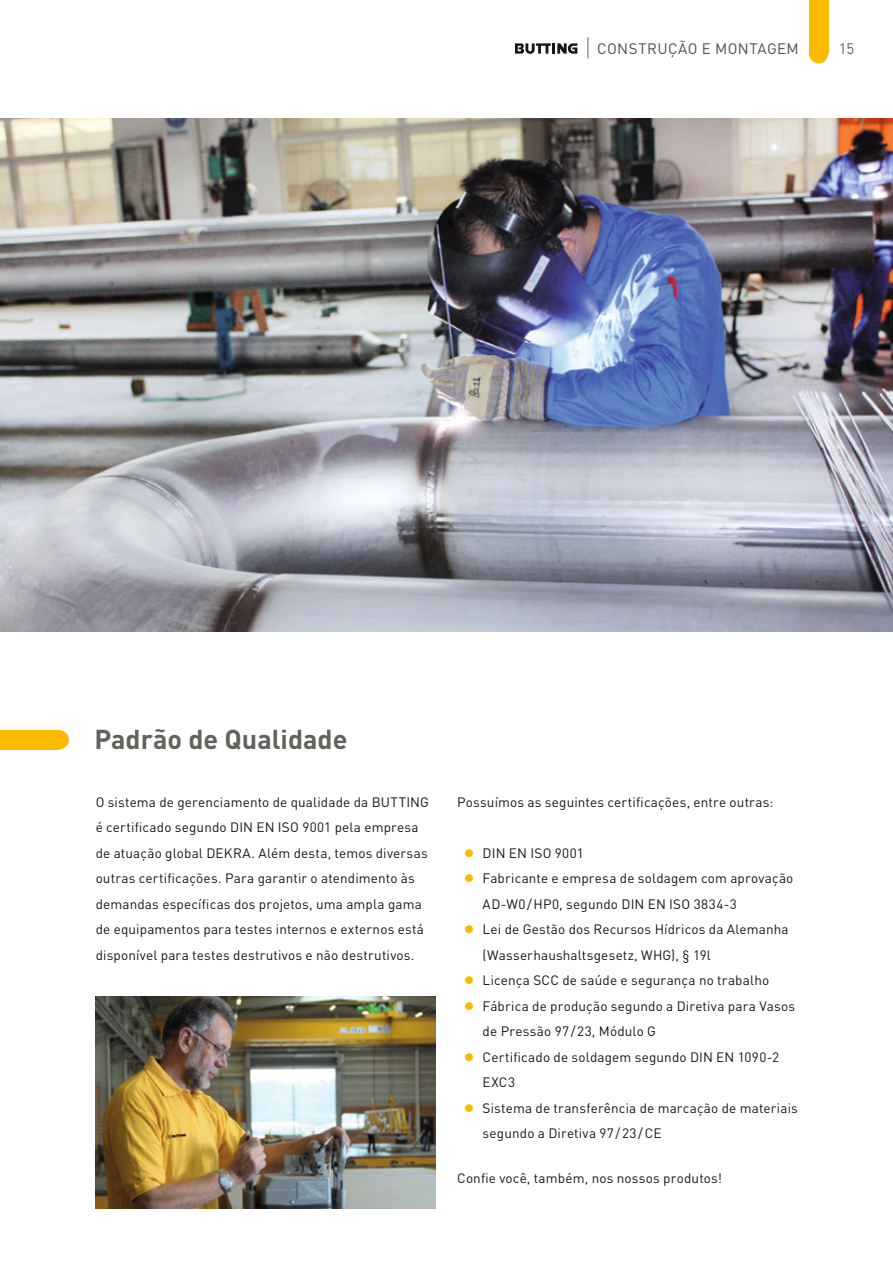
<style>
.page{position:relative;width:893px;height:1263px;background:#fff}
.page>*{position:absolute;margin:0;border:0;box-sizing:border-box;transform-origin:0 0}
.t1{font:700 27px "DIN";color:#60645d}
.t2{font:15px "DIN";letter-spacing:.03em;color:#4e4e4d}
.t3{font:15px "DIN";color:#60645d}
.t4{font:13.5px/25.5px "DIN";letter-spacing:.01em;color:#151616}
.s1{font-family:"Frutiger";font-stretch:condensed;font-size:22.5px;color:#fbba00}
</style>
<div class="page">
<div style="left:809px;top:0;width:19px;height:54px;background:#fbba00"></div>
<div style="left:809px;top:44px;width:19px;height:19px;background:#fbba00;border-radius:50%"></div>
<svg style="left:515px;top:43px;width:62px;height:11px"></svg>
<svg style="left:587px;top:37px;width:1px;height:21px"></svg>
<img style="left:96px;top:997px;width:340px;height:211px">
<div style="left:0;top:730px;width:59px;height:19px;background:#fbba00"></div>
<div style="left:49px;top:730px;width:20px;height:19px;background:#fbba00;border-radius:50%"></div>
<img style="left:0;top:118px;width:893px;height:513px">
<p class="t2" style="left:597px;top:40px;width:203px">CONSTRUÇÃO E MONTAGEM</p>
<p class="t3" style="left:839px;top:40px;width:17px">15</p>
<h1 class="t1" style="left:95px;top:721px;width:255px">Padrão de Qualidade</h1>
<p class="t4" style="left:96px;top:789px;width:335px">O sistema de gerenciamento de qualidade da BUTTING é certificado segundo DIN EN ISO 9001 pela empresa de atuação global DEKRA. Além desta, temos diversas outras certificações. Para garantir o atendimento às demandas específicas dos projetos, uma ampla gama de equipamentos para testes internos e externos está disponível para testes destrutivos e não destrutivos.</p>
<p class="t4" style="left:457px;top:789px;width:318px">Possuímos as seguintes certificações, entre outras:</p>
<p class="t4" style="left:463px;top:840px;width:122px"><span class="s1">•</span> DIN EN ISO 9001</p>
<p class="t4" style="left:483px;top:866px;width:312px;text-indent:-19px"><span class="s1">•</span> Fabricante e empresa de soldagem com aprovação<br>AD-W0/HP0, segundo DIN EN ISO 3834-3</p>
<p class="t4" style="left:483px;top:917px;width:307px;text-indent:-19px"><span class="s1">•</span> Lei de Gestão dos Recursos Hídricos da Alemanha (Wasserhaushaltsgesetz, WHG), § 19l</p>
<p class="t4" style="left:463px;top:968px;width:307px"><span class="s1">•</span> Licença SCC de saúde e segurança no trabalho</p>
<p class="t4" style="left:483px;top:993px;width:314px;text-indent:-19px"><span class="s1">•</span> Fábrica de produção segundo a Diretiva para Vasos de Pressão 97/23, Módulo G</p>
<p class="t4" style="left:483px;top:1044px;width:298px;text-indent:-19px"><span class="s1">•</span> Certificado de soldagem segundo DIN EN 1090-2<br>EXC3</p>
<p class="t4" style="left:483px;top:1095px;width:317px;text-indent:-19px"><span class="s1">•</span> Sistema de transferência de marcação de materiais segundo a Diretiva 97/23/CE</p>
<p class="t4" style="left:457px;top:1166px;width:266px">Confie você, também, nos nossos produtos!</p>
</div>
